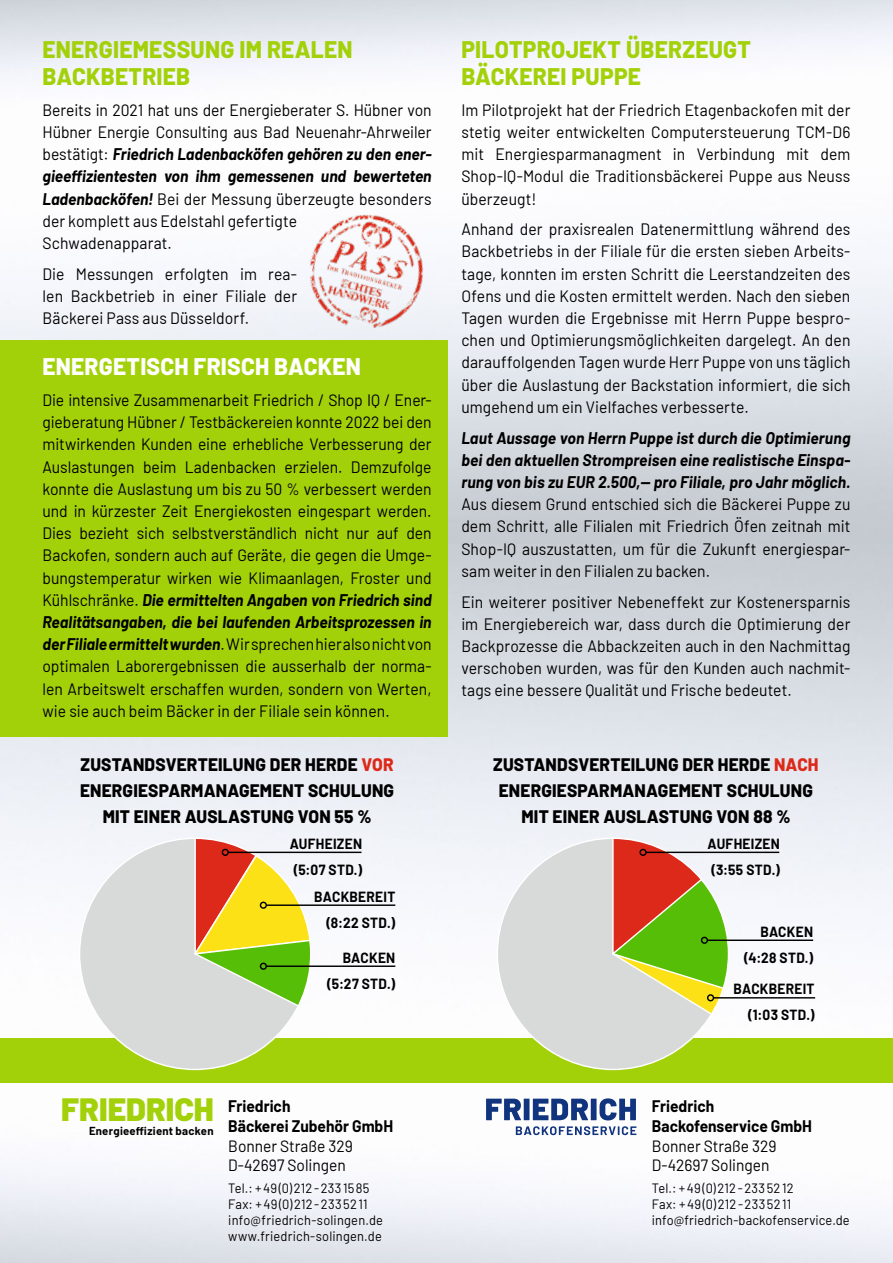
<style>
.page{position:relative;width:893px;height:1263px;background:#fff}
.page>*{position:absolute;margin:0;border:0;box-sizing:border-box;transform-origin:0 0}
.t1{font:900 32.25px "Barlow";color:#a3d109}
.t2{font:800 24px/27px "Barlow";letter-spacing:.01em;color:#a3d109;scale:.95 1}
.t3{font:800 24px "Barlow";letter-spacing:.01em;color:#fff;scale:.95 1}
.t4{font:800 18.15px/26px "Barlow";letter-spacing:.01em;color:#000;text-align:center;scale:.95 1}
.t5{font:16.5px/22.2px "Barlow";letter-spacing:.005em;color:#000;text-align:justify;scale:.95 1}
.t6{font:italic 700 16.5px/22.2px "Barlow";letter-spacing:.01em;color:#000;text-align:justify;scale:.95 1}
.t7{font:16.35px/19.6px "Barlow";color:#000;scale:.95 1}
.t8{font:700 16.35px/19.6px "Barlow";color:#000;scale:.95 1}
.t9{font:700 14.4px/26px "Barlow";letter-spacing:.02em;color:#000;text-align:right;scale:.95 1}
.t10{font:13.5px/16.2px "Barlow";letter-spacing:.015em;color:#000;scale:.95 1}
.t11{font:700 11.4px "Barlow";letter-spacing:.025em;color:#000}
.s1{font-weight:700;font-style:italic}
.s2{color:#dc291a}
</style>
<div class="page">
<img style="left:0;top:0;width:893px;height:1263px">
<div style="left:0;top:340px;width:447px;height:396px;background:#a3d109"></div>
<div style="left:0;top:1037px;width:893px;height:45px;background:#a3d109"></div>
<svg style="left:516px;top:1126px;width:120px;height:9px"></svg>
<svg style="left:486px;top:1098px;width:150px;height:22px"></svg>
<img style="left:299px;top:214px;width:132px;height:118px">
<div style="left:80px;top:838px;width:231px;height:231px;background:#d8d9d9;border-radius:50%"></div>
<svg style="left:194px;top:838px;width:117px;height:180px"></svg>
<hr style="left:228px;top:852px;width:133px;height:1px;background:#000">
<div style="left:222px;top:849px;width:7px;height:7px;border:1px solid #000;border-radius:50%"></div>
<hr style="left:266px;top:904px;width:129px;height:2px;background:#000">
<div style="left:260px;top:901px;width:7px;height:8px;border:1px solid #000;border-radius:50%"></div>
<hr style="left:266px;top:965px;width:129px;height:2px;background:#000">
<div style="left:260px;top:963px;width:7px;height:7px;border:1px solid #000;border-radius:50%"></div>
<div style="left:497px;top:838px;width:231px;height:231px;background:#d8d9d9;border-radius:50%"></div>
<svg style="left:612px;top:838px;width:116px;height:190px"></svg>
<hr style="left:646px;top:852px;width:133px;height:1px;background:#000">
<div style="left:639px;top:849px;width:8px;height:7px;border:1px solid #000;border-radius:50%"></div>
<hr style="left:707px;top:939px;width:106px;height:2px;background:#000">
<div style="left:701px;top:937px;width:7px;height:7px;border:1px solid #000;border-radius:50%"></div>
<hr style="left:713px;top:997px;width:102px;height:1px;background:#000">
<div style="left:707px;top:994px;width:7px;height:7px;border:1px solid #000;border-radius:50%"></div>
<h2 class="t2" style="left:43px;top:34px;width:328px">ENERGIEMESSUNG IM REALEN<br>BACKBETRIEB</h2>
<p class="t5" style="left:43px;top:97px;width:411px;text-align:left">Bereits in 2021 hat uns der Energieberater S. Hübner von Hübner Energie Consulting aus Bad Neuenahr-Ahrweiler bestätigt: <span class="s1">Friedrich Ladenbacköfen gehören zu den ener&shy;gieeffizientesten von ihm gemessenen und bewerteten Ladenbacköfen!</span> Bei der Messung überzeugte besonders der komplett aus Edelstahl gefertigte<br>Schwadenapparat.</p>
<p class="t5" style="left:43px;top:261px;width:269px">Die Messungen erfolgten im rea&shy;len Backbetrieb in einer Filiale der Bäckerei Pass aus Düsseldorf.</p>
<h2 class="t3" style="left:43px;top:349px;width:337px">ENERGETISCH FRISCH BACKEN</h2>
<p class="t5" style="left:43px;top:388px;width:411px">Die intensive Zusammenarbeit Friedrich / Shop IQ / Ener&shy;gieberatung Hübner / Testbäckereien konnte 2022 bei den mitwirkenden Kunden eine erhebliche Verbesserung der Auslastungen beim Ladenbacken erzielen. Demzufolge konnte die Auslastung um bis zu 50 % verbessert werden und in kürzester Zeit Energiekosten eingespart werden.<br>Dies bezieht sich selbstverständlich nicht nur auf den Backofen, sondern auch auf Geräte, die gegen die Umge&shy;bungstemperatur wirken wie Klimaanlagen, Froster und Kühlschränke. <span class="s1">Die ermittelten Angaben von Friedrich sind Realitätsangaben, die bei laufenden Arbeitsprozessen in der Filiale ermittelt wurden</span>. Wir sprechen hier also nicht von optimalen Laborergebnissen die ausserhalb der norma&shy;len Arbeitswelt erschaffen wurden, sondern von Werten, wie sie auch beim Bäcker in der Filiale sein können.</p>
<p class="t4" style="left:80px;top:750px;width:332px">ZUSTANDSVERTEILUNG DER HERDE <span class="s2">VOR<br></span>ENERGIESPARMANAGEMENT SCHULUNG<br>MIT EINER AUSLASTUNG VON 55 %</p>
<p class="t9" style="left:290px;top:829px;width:78px">AUFHEIZEN</p>
<p class="t9" style="left:294px;top:855px;width:73px">(5:07 STD.)</p>
<p class="t9" style="left:314px;top:882px;width:87px">BACKBEREIT</p>
<p class="t9" style="left:327px;top:908px;width:74px">(8:22 STD.)</p>
<p class="t9" style="left:327px;top:943px;width:73px">BACKEN (5:27 STD.)</p>
<h2 class="t2" style="left:461px;top:34px;width:306px">PILOTPROJEKT ÜBERZEUGT<br>BÄCKEREI PUPPE</h2>
<p class="t5" style="left:461px;top:97px;width:411px">Im Pilotprojekt hat der Friedrich Etagenbackofen mit der stetig weiter entwickelten Computersteuerung TCM-D6 mit Energiesparmanagment in Verbindung mit dem Shop-IQ-Modul die Traditionsbäckerei Puppe aus Neuss überzeugt!</p>
<p class="t5" style="left:461px;top:217px;width:411px">Anhand der praxisrealen Datenermittlung während des Backbetriebs in der Filiale für die ersten sieben Arbeits&shy;tage, konnten im ersten Schritt die Leerstandzeiten des Ofens und die Kosten ermittelt werden. Nach den sieben Tagen wurden die Ergebnisse mit Herrn Puppe bespro&shy;chen und Optimierungsmöglichkeiten dargelegt. An den darauffolgenden Tagen wurde Herr Puppe von uns täglich über die Auslastung der Backstation informiert, die sich umgehend um ein Vielfaches verbesserte.</p>
<p class="t6" style="left:461px;top:425px;width:411px">Laut Aussage von Herrn Puppe ist durch die Optimierung bei den aktuellen Strompreisen eine realistische Einspa&shy;rung von bis zu EUR 2.500,— pro Filiale, pro Jahr möglich.</p>
<p class="t5" style="left:461px;top:492px;width:411px">Aus diesem Grund entschied sich die Bäckerei Puppe zu dem Schritt, alle Filialen mit Friedrich Öfen zeitnah mit Shop-IQ auszustatten, um für die Zukunft energiespar&shy;sam weiter in den Filialen zu backen.</p>
<p class="t5" style="left:461px;top:589px;width:411px">Ein weiterer positiver Nebeneffekt zur Kostenersparnis im Energiebereich war, dass durch die Optimierung der Backprozesse die Abbackzeiten auch in den Nachmittag verschoben wurden, was für den Kunden auch nachmit&shy;tags eine bessere Qualität und Frische bedeutet.</p>
<p class="t4" style="left:493px;top:750px;width:344px">ZUSTANDSVERTEILUNG DER HERDE <span class="s2">NACH<br></span>ENERGIESPARMANAGEMENT SCHULUNG<br>MIT EINER AUSLASTUNG VON 88 %</p>
<p class="t9" style="left:707px;top:829px;width:78px;text-align:left">AUFHEIZEN (3:55 STD.)</p>
<p class="t9" style="left:744px;top:917px;width:74px">BACKEN (4:28 STD.)</p>
<p class="t9" style="left:733px;top:975px;width:87px">BACKBEREIT (1:03 STD.)</p>
<h1 class="t1" style="left:61px;top:1085px;width:154px">FRIEDRICH</h1>
<p class="t11" style="left:89px;top:1122px;width:126px">Energieeffizient backen</p>
<p class="t8" style="left:228px;top:1095px;width:175px">Friedrich<br>Bäckerei Zubehör GmbH</p>
<p class="t7" style="left:228px;top:1135px;width:133px">Bonner Straße 329<br>D-42697 Solingen</p>
<p class="t10" style="left:228px;top:1179px;width:164px">Tel.: +49(0)212-2331585<br>Fax: +49(0)212-2335211 info@friedrich-solingen.de www.friedrich-solingen.de</p>
<p class="t8" style="left:652px;top:1095px;width:170px">Friedrich<br>Backofenservice GmbH</p>
<p class="t7" style="left:652px;top:1135px;width:133px">Bonner Straße 329<br>D-42697 Solingen</p>
<p class="t10" style="left:652px;top:1179px;width:210px">Tel.: +49(0)212-2335212<br>Fax: +49(0)212-2335211 info@friedrich-backofenservice.de</p>
</div>
